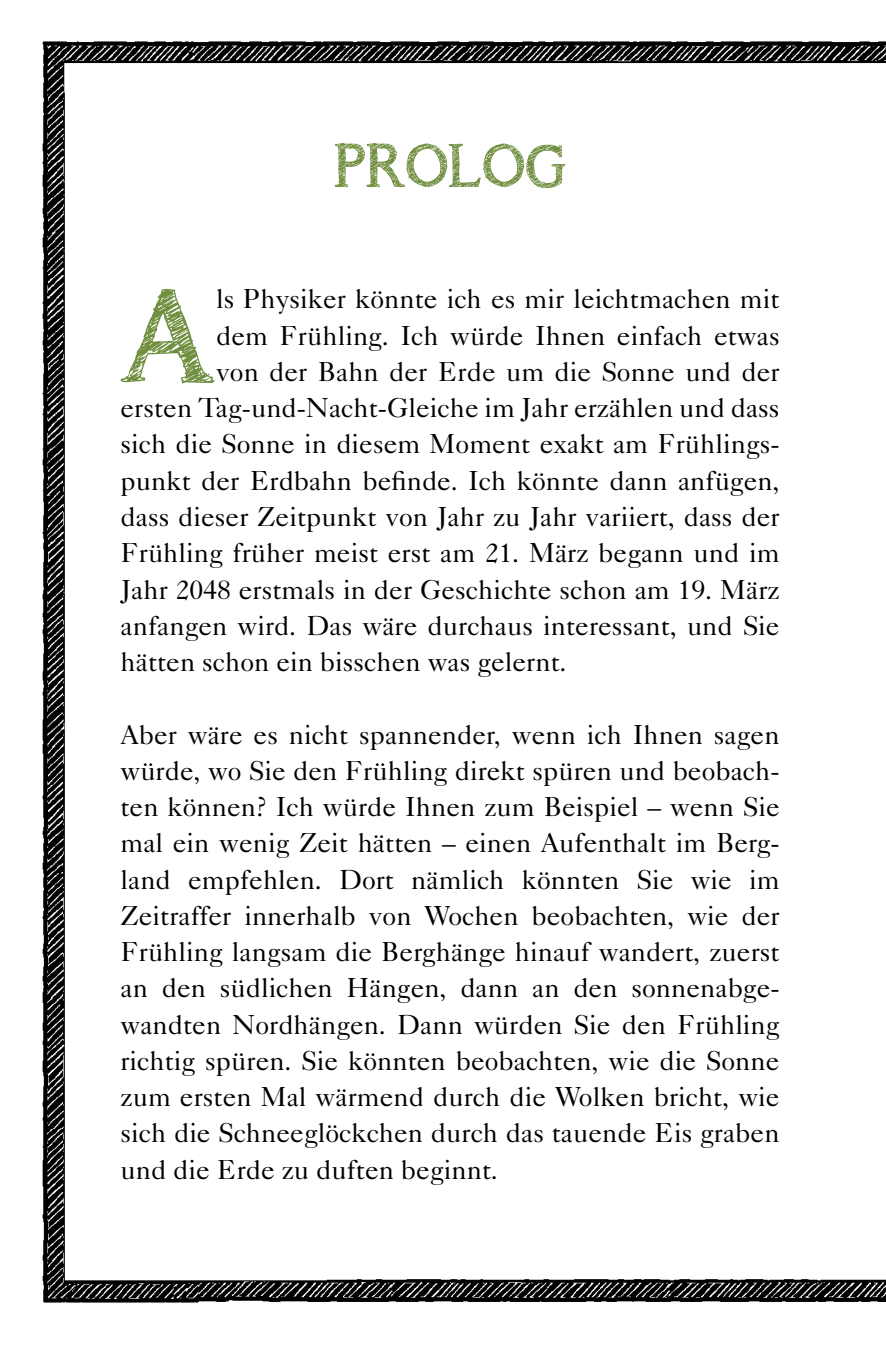
<style>
.page{position:relative;width:886px;height:1347px;background:#fff}
.page>*{position:absolute;margin:0;border:0;box-sizing:border-box;transform-origin:0 0}
.t1{font:127.75px "asongforjennifer";color:#718f40}
.t2{font:60px "asongforjennifer";letter-spacing:.01em;color:#718f40}
.t3{font:27.5px/36.2px "Caslon Five Forty LT";color:#000;text-align:justify}
</style>
<div class="page">
<img style="left:42px;top:41px;width:844px;height:1262px">
<h2 class="t2" style="left:335px;top:130px;width:232px">PROLOG</h2>
<h1 class="t1" style="left:122px;top:260px;width:93px">A</h1>
<p class="t3" style="left:216px;top:281px;width:565px">ls Physiker könnte ich es mir leichtmachen mit</p>
<p class="t3" style="left:216px;top:317px;width:565px">dem Frühling. Ich würde Ihnen einfach etwas</p>
<p class="t3" style="left:216px;top:353px;width:565px">von der Bahn der Erde um die Sonne und der</p>
<p class="t3" style="left:120px;top:389px;width:661px">ersten Tag-und-Nacht-Gleiche im Jahr erzählen und dass</p>
<p class="t3" style="left:120px;top:426px;width:661px">sich die Sonne in diesem Moment exakt am Frühlings-</p>
<p class="t3" style="left:120px;top:462px;width:661px">punkt der Erdbahn befinde. Ich könnte dann anfügen,</p>
<p class="t3" style="left:120px;top:498px;width:661px">dass dieser Zeitpunkt von Jahr zu Jahr variiert, dass der</p>
<p class="t3" style="left:120px;top:534px;width:661px">Frühling früher meist erst am 21. März begann und im</p>
<p class="t3" style="left:120px;top:571px;width:661px">Jahr 2048 erstmals in der Geschichte schon am 19. März</p>
<p class="t3" style="left:120px;top:607px;width:661px">anfangen wird. Das wäre durchaus interessant, und Sie</p>
<p class="t3" style="left:120px;top:643px;width:448px">hätten schon ein bisschen was gelernt.</p>
<p class="t3" style="left:120px;top:716px;width:661px">Aber wäre es nicht spannender, wenn ich Ihnen sagen würde, wo Sie den Frühling direkt spüren und beobach&shy;ten können? Ich würde Ihnen zum Beispiel – wenn Sie mal ein wenig Zeit hätten – einen Aufenthalt im Berg&shy;land empfehlen. Dort nämlich könnten Sie wie im Zeitraffer innerhalb von Wochen beobachten, wie der Frühling langsam die Berghänge hinauf wandert, zuerst an den südlichen Hängen, dann an den sonnenabge&shy;wandten Nordhängen. Dann würden Sie den Frühling richtig spüren. Sie könnten beobachten, wie die Sonne zum ersten Mal wärmend durch die Wolken bricht, wie sich die Schneeglöckchen durch das tauende Eis graben und die Erde zu duften beginnt.</p>
</div>
